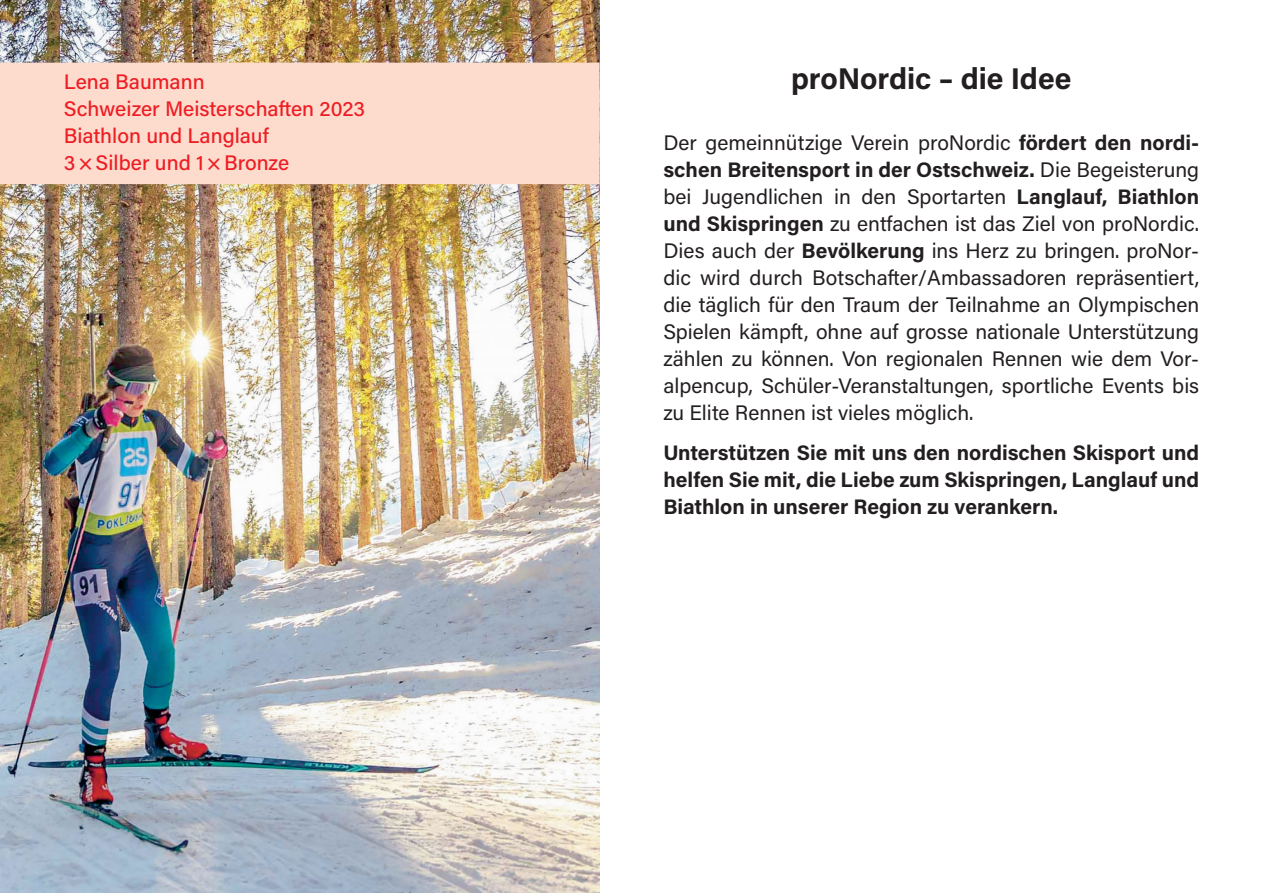
<style>
.page{position:relative;width:1263px;height:893px;background:#fff}
.page>*{position:absolute;margin:0;border:0;box-sizing:border-box;transform-origin:0 0}
.t1{font:700 30px "Acumin Pro";color:#231f20}
.t2{font:21px/27px "Acumin Pro";color:#231f20;text-align:justify}
.t3{font:700 21px/27px "Acumin Pro";color:#231f20;text-align:justify}
.t4{font:500 21px/27px "Acumin Pro";color:#ee1d23}
.s1{font-weight:700}
</style>
<div class="page">
<img style="left:0;top:0;width:600px;height:893px">
<div style="left:0;top:63px;width:600px;height:40px;background:#fddcce"></div>
<div style="left:0;top:90px;width:600px;height:40px;background:#fddcce"></div>
<div style="left:0;top:117px;width:600px;height:40px;background:#fddcce"></div>
<div style="left:0;top:144px;width:600px;height:40px;background:#fddcce"></div>
<p class="t4" style="left:64px;top:68px;width:303px">Lena Baumann<br>Schweizer Meisterschaften 2023<br>Biathlon und Langlauf<br>3×Silber und 1×Bronze</p>
<h1 class="t1" style="left:791px;top:58px;width:282px">proNordic – die Idee</h1>
<p class="t2" style="left:663px;top:129px;width:537px">Der gemeinnützige Verein proNordic <span class="s1">fördert den nordi&shy;schen Breitensport in der Ostschweiz.</span> Die Begeisterung bei Jugendlichen in den Sportarten <span class="s1">Langlauf, Biathlon und Skispringen</span> zu entfachen ist das Ziel von proNordic.<br>Dies auch der <span class="s1">Bevölkerung</span> ins Herz zu bringen. proNor&shy;dic wird durch Botschafter/Ambassadoren repräsentiert, die täglich für den Traum der Teilnahme an Olympischen Spielen kämpft, ohne auf grosse nationale Unterstützung zählen zu können. Von regionalen Rennen wie dem Vor&shy;alpencup, Schüler-Veranstaltungen, sportliche Events bis zu Elite Rennen ist vieles möglich.</p>
<p class="t3" style="left:663px;top:438px;width:537px">Unterstützen Sie mit uns den nordischen Skisport und helfen Sie mit, die Liebe zum Skispringen, Langlauf und Biathlon in unserer Region zu verankern.</p>
</div>
